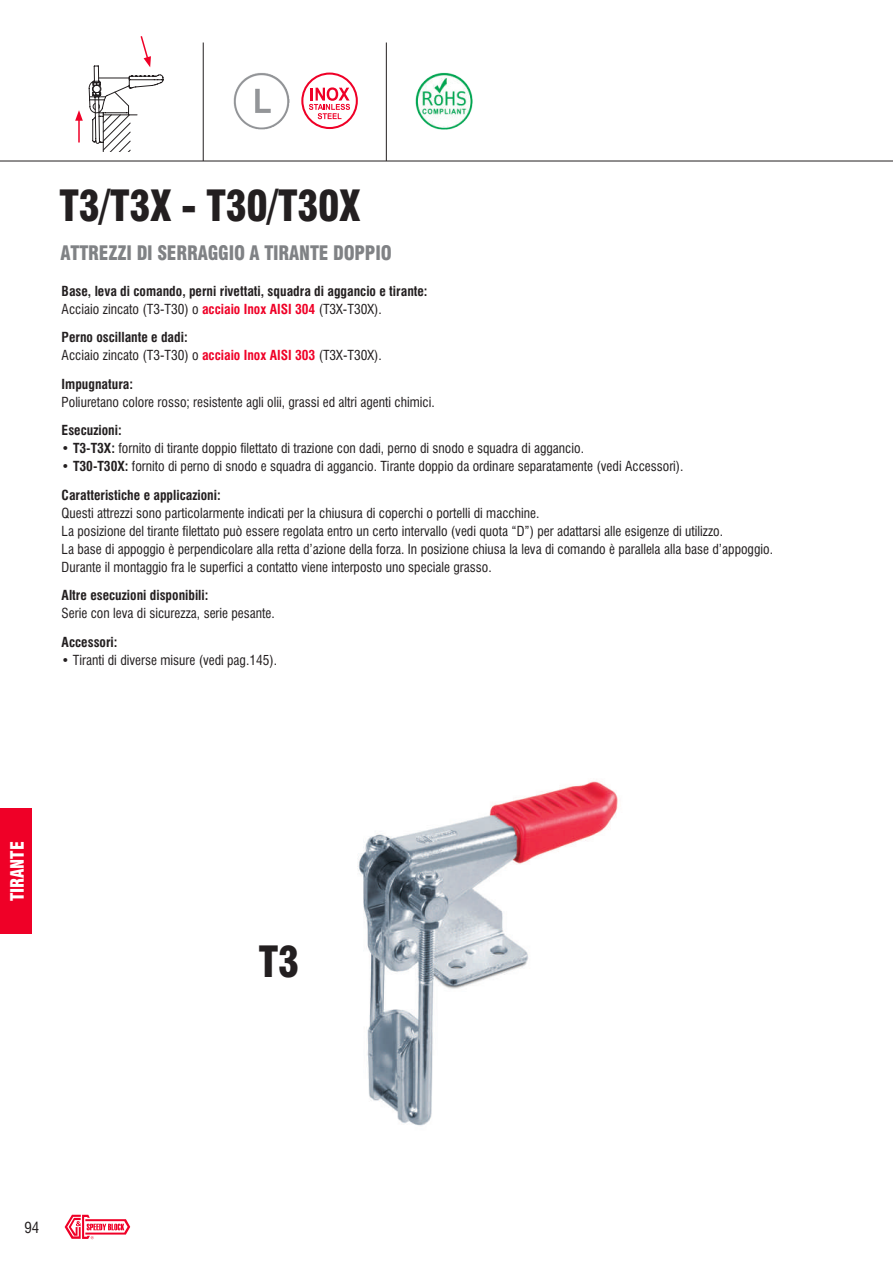
<style>
.page{position:relative;width:893px;height:1263px;background:#fff}
.page>*{position:absolute;margin:0;border:0;box-sizing:border-box;transform-origin:0 0}
.t1{font:900 condensed 42px "Swiss 721 BT";letter-spacing:-.01em;color:#231f20;scale:.95 1}
.t2{font:900 condensed 19.5px "Swiss 721 BT";letter-spacing:-.01em;color:#808285;scale:.95 1}
.t3{font:900 condensed 18px "Swiss 721 BT";letter-spacing:-.01em;color:#fff;scale:.95 1}
.t4{font:15px "Swis 721 BT Condensed 2";color:#231f20}
.t5{font:13.5px/18px "Swis 721 BT Condensed 2";color:#231f20}
.t6{font:700 condensed 13.5px "Swiss 721 BT";color:#231f20}
.s1{font-family:"Swiss 721 BT";font-weight:700;font-stretch:condensed;color:#ef0027}
.s2{font-family:"Swiss 721 BT";font-weight:700;font-stretch:condensed}
</style>
<div class="page">
<hr style="left:0;top:161px;width:893px;height:1px;background:#231f20">
<img style="left:233px;top:73px;width:57px;height:56px">
<hr style="left:203px;top:43px;width:1px;height:118px;background:#231f20">
<div style="left:0;top:808px;width:32px;height:126px;background:#ef0027"></div>
<img style="left:416px;top:73px;width:56px;height:56px">
<svg style="left:301px;top:73px;width:57px;height:56px"></svg>
<hr style="left:386px;top:43px;width:1px;height:118px;background:#231f20">
<hr style="left:78px;top:118px;width:2px;height:24px;background:#ef0027">
<svg style="left:75px;top:110px;width:8px;height:11px"></svg>
<svg style="left:89px;top:36px;width:74px;height:126px"></svg>
<svg style="left:65px;top:1215px;width:65px;height:24px"></svg>
<img style="left:357px;top:781px;width:261px;height:345px">
<h1 class="t1" style="left:60px;top:180px;width:318px">T3/T3X - T30/T30X</h1>
<h2 class="t2" style="left:61px;top:241px;width:350px">ATTREZZI DI SERRAGGIO A TIRANTE DOPPIO</h2>
<p class="t6" style="left:62px;top:283px;width:367px">Base, leva di comando, perni rivettati, squadra di aggancio e tirante:</p>
<p class="t5" style="left:62px;top:300px;width:322px">Acciaio zincato (T3-T30) o <span class="s1">acciaio Inox AISI 304</span> (T3X-T30X).</p>
<p class="t6" style="left:62px;top:329px;width:128px">Perno oscillante e dadi:</p>
<p class="t5" style="left:62px;top:346px;width:322px">Acciaio zincato (T3-T30) o <span class="s1">acciaio Inox AISI 303</span> (T3X-T30X).</p>
<p class="t6" style="left:62px;top:376px;width:73px">Impugnatura:</p>
<p class="t5" style="left:62px;top:393px;width:375px">Poliuretano colore rosso; resistente agli olii, grassi ed altri agenti chimici.</p>
<p class="t6" style="left:62px;top:422px;width:62px">Esecuzioni:</p>
<p class="t5" style="left:62px;top:439px;width:524px"><span class="s2">• T3-T3X:</span> fornito di tirante doppio filettato di trazione con dadi, perno di snodo e squadra di aggancio.</p>
<p class="t5" style="left:62px;top:457px;width:623px"><span class="s2">• T30-T30X:</span> fornito di perno di snodo e squadra di aggancio. Tirante doppio da ordinare separatamente (vedi Accessori).</p>
<p class="t6" style="left:62px;top:487px;width:161px">Caratteristiche e applicazioni:</p>
<p class="t5" style="left:62px;top:504px;width:713px">Questi attrezzi sono particolarmente indicati per la chiusura di coperchi o portelli di macchine.<br>La posizione del tirante filettato può essere regolata entro un certo intervallo (vedi quota “D”) per adattarsi alle esigenze di utilizzo.<br>La base di appoggio è perpendicolare alla retta d’azione della forza. In posizione chiusa la leva di comando è parallela alla base d’appoggio.<br>Durante il montaggio fra le superfici a contatto viene interposto uno speciale grasso.</p>
<p class="t6" style="left:62px;top:587px;width:148px">Altre esecuzioni disponibili:</p>
<p class="t5" style="left:62px;top:604px;width:215px">Serie con leva di sicurezza, serie pesante.</p>
<p class="t6" style="left:62px;top:634px;width:57px">Accessori:</p>
<p class="t5" style="left:62px;top:651px;width:217px">• Tiranti di diverse misure (vedi pag.145).</p>
<h3 class="t3" style="left:6px;top:901px;width:64px;rotate:-90deg">TIRANTE</h3>
<h1 class="t1" style="left:259px;top:936px;width:44px">T3</h1>
<p class="t4" style="left:24px;top:1218px;width:16px">94</p>
</div>
